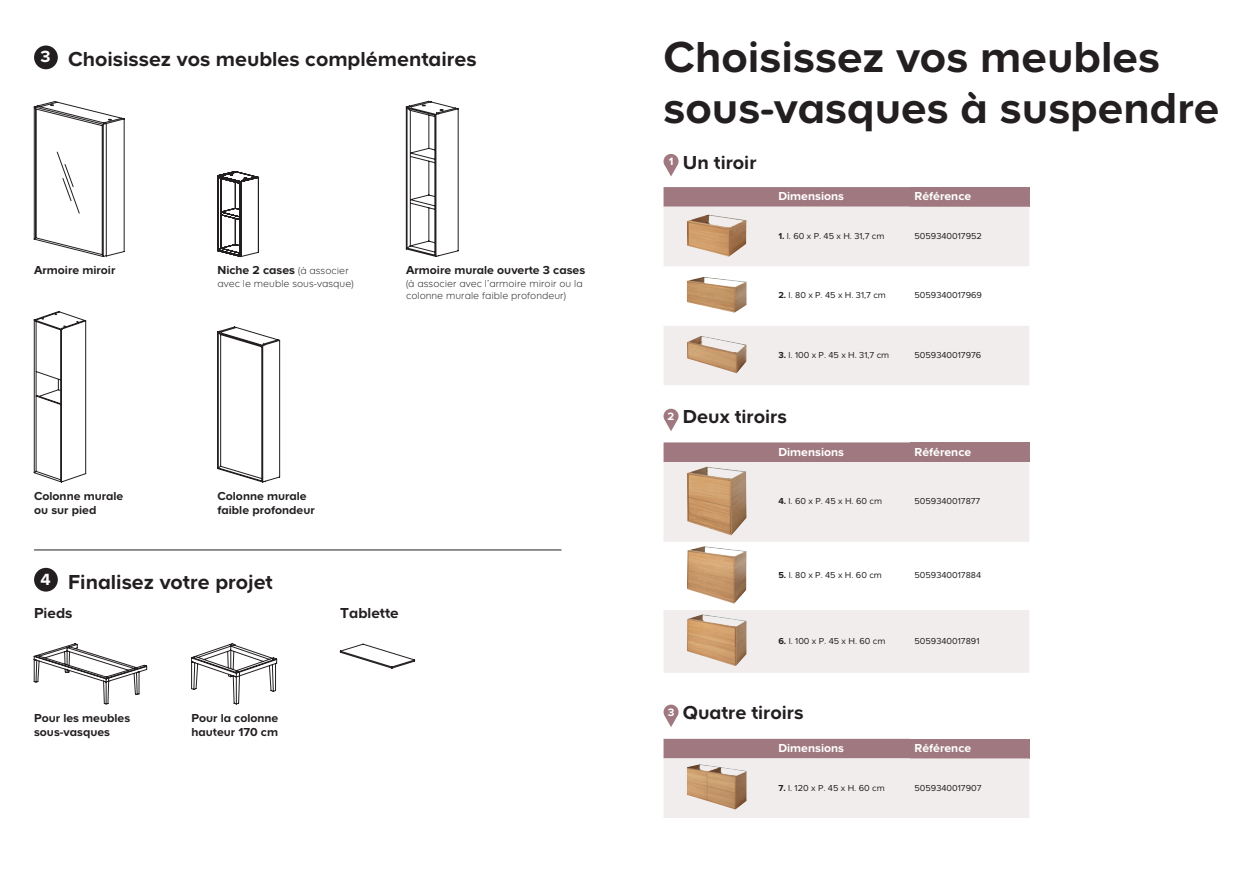
<style>
.page{position:relative;width:1259px;height:893px;background:#fff}
.page>*{position:absolute;margin:0;border:0;box-sizing:border-box;transform-origin:0 0}
.t1{font:700 45px/51px "Casto";color:#231f20}
.t2{font:700 21px "Casto";color:#231f20}
.t3{font:700 19.5px "Casto";color:#231f20}
.t4{font:700 15px "Casto";color:#231f20}
.t5{font:700 12px/14.4px "Casto";color:#231f20}
.t6{font:700 12px "Casto";color:#fff}
.t7{font:300 10.5px/12.6px "Casto";color:#231f20}
.t8{font:9px "Casto";color:#231f20}
.s1{font-weight:300;font-size:10.5px}
.s2{font-weight:700}
</style>
<div class="page">
<hr style="left:34px;top:550px;width:527px;height:1px;background:#231f20">
<div style="left:34px;top:568px;width:24px;height:24px;background:#231f20;border-radius:50%"></div>
<div style="left:34px;top:46px;width:24px;height:23px;background:#231f20;border-radius:50%"></div>
<svg style="left:34px;top:101px;width:91px;height:156px"></svg>
<svg style="left:217px;top:326px;width:63px;height:157px"></svg>
<svg style="left:191px;top:643px;width:86px;height:61px"></svg>
<svg style="left:34px;top:643px;width:113px;height:61px"></svg>
<svg style="left:340px;top:644px;width:75px;height:24px"></svg>
<svg style="left:34px;top:311px;width:52px;height:172px"></svg>
<svg style="left:406px;top:101px;width:52px;height:156px"></svg>
<svg style="left:217px;top:171px;width:42px;height:86px"></svg>
<svg style="left:663px;top:187px;width:247px;height:20px;background:#a17b83"></svg>
<div style="left:910px;top:187px;width:119px;height:20px;background:#9f7880"></div>
<svg style="left:664px;top:207px;width:365px;height:178px;fill:#f1eded"></svg>
<img style="left:687px;top:214px;width:59px;height:43px">
<img style="left:687px;top:277px;width:59px;height:36px">
<img style="left:687px;top:336px;width:59px;height:37px">
<div style="left:663px;top:442px;width:247px;height:20px;background:#9f7880"></div>
<div style="left:910px;top:442px;width:119px;height:20px;background:#9f7880"></div>
<svg style="left:663px;top:462px;width:366px;height:211px;fill:#f1eded"></svg>
<img style="left:687px;top:466px;width:59px;height:69px">
<img style="left:687px;top:546px;width:59px;height:58px">
<img style="left:687px;top:614px;width:59px;height:52px">
<svg style="left:663px;top:739px;width:366px;height:79px;background:#dbcdcf"></svg>
<img style="left:687px;top:764px;width:59px;height:45px">
<svg style="left:663px;top:154px;width:15px;height:22px"></svg>
<svg style="left:663px;top:409px;width:15px;height:22px"></svg>
<svg style="left:663px;top:705px;width:15px;height:22px"></svg>
<h2 class="t2" style="left:40px;top:47px;width:438px"><sup>3</sup> Choisissez vos meubles complémentaires</h2>
<h3 class="t5" style="left:34px;top:263px;width:83px">Armoire miroir</h3>
<h3 class="t5" style="left:34px;top:488px;width:91px">Colonne murale ou sur pied</h3>
<h3 class="t5" style="left:217px;top:263px;width:133px">Niche 2 cases <span class="s1">(à associer</span></h3>
<p class="t7" style="left:217px;top:277px;width:138px">avec le meuble sous-vasque)</p>
<h3 class="t5" style="left:406px;top:263px;width:181px">Armoire murale ouverte 3 cases</h3>
<p class="t7" style="left:406px;top:277px;width:178px">(à associer avec l’armoire miroir ou la colonne murale faible profondeur)</p>
<h3 class="t5" style="left:217px;top:488px;width:99px">Colonne murale faible profondeur</h3>
<h2 class="t2" style="left:41px;top:569px;width:234px"><sup>4</sup> Finalisez votre projet</h2>
<h3 class="t4" style="left:34px;top:604px;width:40px">Pieds</h3>
<h3 class="t5" style="left:34px;top:710px;width:98px">Pour les meubles sous-vasques</h3>
<h3 class="t5" style="left:191px;top:710px;width:89px">Pour la colonne hauteur 170 cm</h3>
<h3 class="t4" style="left:340px;top:604px;width:60px">Tablette</h3>
<h1 class="t1" style="left:663px;top:31px;width:557px">Choisissez vos meubles sous-vasques à suspendre</h1>
<h3 class="t3" style="left:668px;top:151px;width:89px"><sup>1</sup> Un tiroir</h3>
<h3 class="t6" style="left:778px;top:189px;width:67px">Dimensions</h3>
<h3 class="t6" style="left:914px;top:189px;width:58px">Référence</h3>
<p class="t8" style="left:778px;top:231px;width:107px"><span class="s2">1.</span> l. 60 x P. 45 x H. 31,7 cm</p>
<p class="t8" style="left:914px;top:231px;width:69px">5059340017952</p>
<p class="t8" style="left:778px;top:290px;width:109px"><span class="s2">2.</span> l. 80 x P. 45 x H. 31,7 cm</p>
<p class="t8" style="left:914px;top:290px;width:69px">5059340017969</p>
<p class="t8" style="left:778px;top:350px;width:112px"><span class="s2">3.</span> l. 100 x P. 45 x H. 31,7 cm</p>
<p class="t8" style="left:914px;top:350px;width:68px">5059340017976</p>
<h3 class="t3" style="left:667px;top:406px;width:121px"><sup>2</sup> Deux tiroirs</h3>
<h3 class="t6" style="left:778px;top:445px;width:67px">Dimensions</h3>
<h3 class="t6" style="left:914px;top:445px;width:58px">Référence</h3>
<p class="t8" style="left:778px;top:496px;width:105px"><span class="s2">4.</span> l. 60 x P. 45 x H. 60 cm</p>
<p class="t8" style="left:914px;top:496px;width:67px">5059340017877</p>
<p class="t8" style="left:778px;top:570px;width:105px"><span class="s2">5.</span> l. 80 x P. 45 x H. 60 cm</p>
<p class="t8" style="left:914px;top:570px;width:68px">5059340017884</p>
<p class="t8" style="left:778px;top:636px;width:109px"><span class="s2">6.</span> l. 100 x P. 45 x H. 60 cm</p>
<p class="t8" style="left:914px;top:636px;width:66px">5059340017891</p>
<h3 class="t3" style="left:668px;top:701px;width:137px"><sup>3</sup> Quatre tiroirs</h3>
<h3 class="t6" style="left:778px;top:741px;width:67px">Dimensions</h3>
<h3 class="t6" style="left:914px;top:741px;width:58px">Référence</h3>
<p class="t8" style="left:778px;top:782px;width:108px"><span class="s2">7.</span> l. 120 x P. 45 x H. 60 cm</p>
<p class="t8" style="left:914px;top:782px;width:68px">5059340017907</p>
</div>
